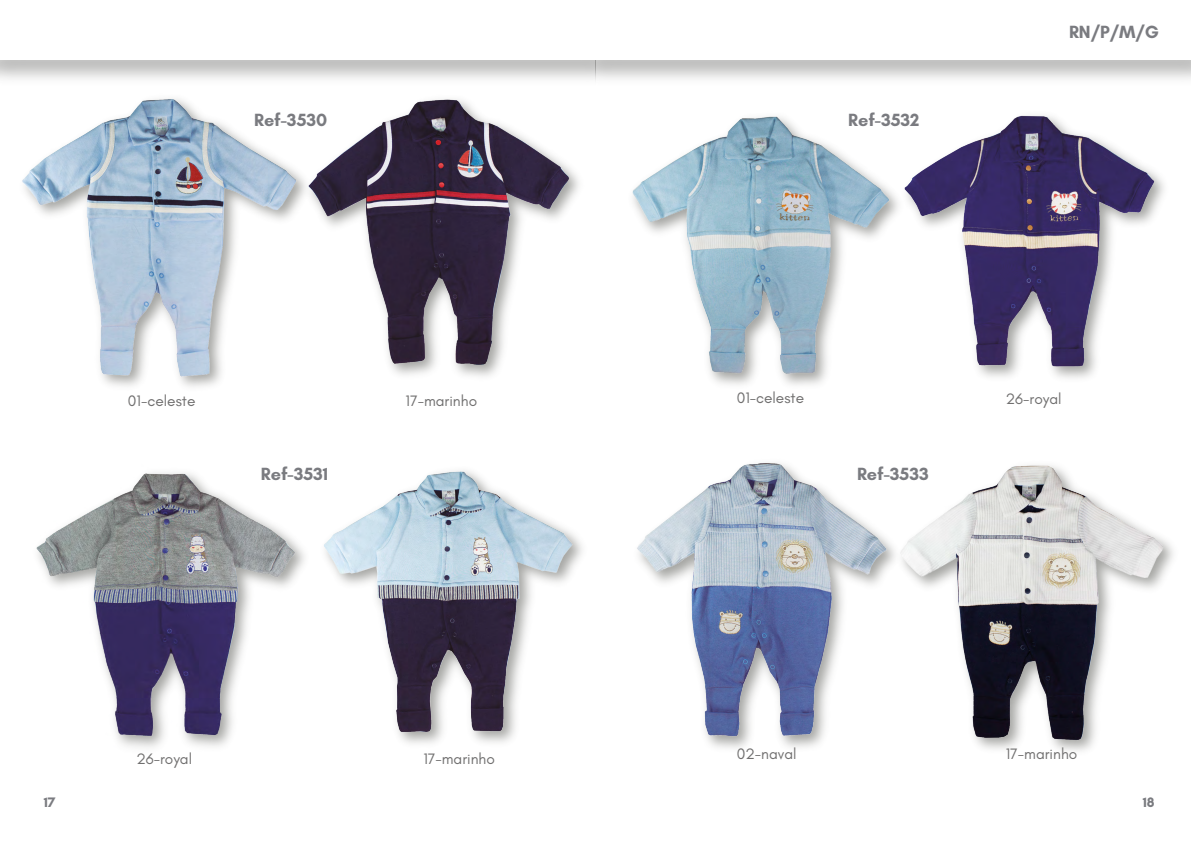
<style>
.page{position:relative;width:1191px;height:842px;background:#fff}
.page>*{position:absolute;margin:0;border:0;box-sizing:border-box;transform-origin:0 0}
.t1{font:700 18px "Glacial Indifference";color:#7a7b80}
.t2{font:15.5px "Glacial Indifference";color:#706f6f}
.t3{font:700 14px "Glacial Indifference";color:#7a7b80}
</style>
<div class="page">
<img style="left:22px;top:98px;width:250px;height:289px">
<img style="left:272px;top:99px;width:307px;height:278px">
<img style="left:324px;top:470px;width:258px;height:274px">
<img style="left:36px;top:472px;width:269px;height:276px">
<img style="left:632px;top:116px;width:238px;height:269px">
<img style="left:870px;top:115px;width:294px;height:263px">
<img style="left:637px;top:462px;width:238px;height:286px">
<img style="left:875px;top:465px;width:298px;height:286px">
<p class="t1" style="left:254px;top:109px;width:75px">Ref-3530</p>
<p class="t2" style="left:128px;top:392px;width:69px">01-celeste</p>
<p class="t2" style="left:405px;top:392px;width:73px">17-marinho</p>
<p class="t1" style="left:261px;top:463px;width:69px">Ref-3531</p>
<p class="t3" style="left:44px;top:794px;width:13px">17</p>
<p class="t2" style="left:136px;top:750px;width:57px">26-royal</p>
<p class="t2" style="left:423px;top:750px;width:73px">17-marinho</p>
<p class="t1" style="left:848px;top:109px;width:73px">Ref-3532</p>
<p class="t1" style="left:1069px;top:21px;width:91px">RN/P/M/G</p>
<p class="t2" style="left:736px;top:390px;width:69px">01-celeste</p>
<p class="t1" style="left:857px;top:463px;width:73px">Ref-3533</p>
<p class="t2" style="left:1005px;top:390px;width:57px">26-royal</p>
<p class="t2" style="left:736px;top:745px;width:61px">02-naval</p>
<p class="t2" style="left:1005px;top:745px;width:73px">17-marinho</p>
<p class="t3" style="left:1142px;top:794px;width:13px">18</p>
</div>
